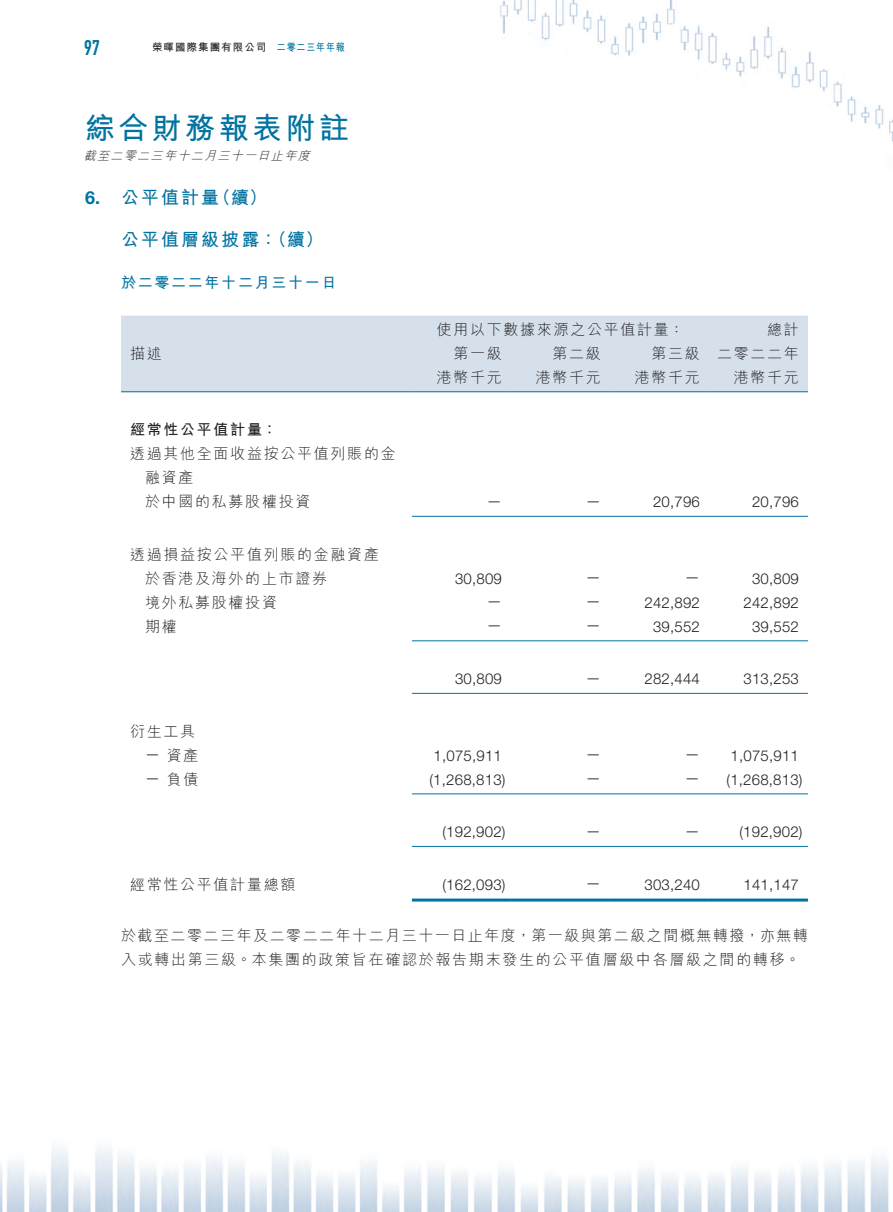
<style>
.page{position:relative;width:893px;height:1212px;background:#fff}
.page>*{position:absolute;margin:0;border:0;box-sizing:border-box;transform-origin:0 0}
.t1{font:700 30px "M Hei HK";letter-spacing:.115em;color:#0073a1}
.t2{font:21px "DIN Engschrift Std";color:#0073a1}
._04___H2{font:700 18px "M Hei HK";letter-spacing:.115em;color:#0073a1}
._03_H1{font:700 18px "M Hei HK";letter-spacing:.115em;color:#0073a1}
._03_H1-2{font:700 18px "Helvetica Neue LT Std";color:#0073a1}
._01_Body_Text{font:300 15px "Helvetica Neue LT Std";letter-spacing:.015em;color:#231f20}
._15_Table_Stub{font:300 15px/24px "M Hei HK";letter-spacing:.115em;color:#231f20}
._12___P2{font:300 15px/24px "M Hei HK";letter-spacing:.11em;color:#231f20}
._01_Body_Text-2{font:300 15px "M Hei HK";letter-spacing:.115em;color:#231f20}
._05_____H3{font:700 15px "M Hei HK";letter-spacing:.115em;color:#0073a1}
._15_Table_Stub-2{font:700 15px "M Hei HK";letter-spacing:.115em;color:#231f20}
._15_Table_Stub-3{font:300 15px "Helvetica Neue LT Std";color:#231f20}
.t3{font:italic 300 12px "M Hei HK";color:#231f20}
.t4{font:700 10.5px "M Hei HK";letter-spacing:.1em;color:#231f20}
.t5{font:700 10.5px "M Hei HK";letter-spacing:.1em;color:#0073a1;scale:.85 1}
</style>
<div class="page">
<img style="left:0;top:0;width:893px;height:1212px">
<div style="left:121px;top:316px;width:687px;height:75px;background:#d5e0eb"></div>
<hr style="left:121px;top:391px;width:291px;height:1px;background:#0073a1">
<hr style="left:412px;top:391px;width:99px;height:1px;background:#0073a1">
<hr style="left:511px;top:391px;width:99px;height:1px;background:#0073a1">
<hr style="left:610px;top:391px;width:99px;height:1px;background:#0073a1">
<hr style="left:709px;top:391px;width:99px;height:1px;background:#0073a1">
<hr style="left:412px;top:516px;width:99px;height:1px;background:#0073a1">
<hr style="left:511px;top:516px;width:99px;height:1px;background:#0073a1">
<hr style="left:610px;top:516px;width:99px;height:1px;background:#0073a1">
<hr style="left:709px;top:516px;width:99px;height:1px;background:#0073a1">
<hr style="left:412px;top:640px;width:99px;height:1px;background:#0073a1">
<hr style="left:511px;top:640px;width:99px;height:1px;background:#0073a1">
<hr style="left:610px;top:640px;width:99px;height:1px;background:#0073a1">
<hr style="left:709px;top:640px;width:99px;height:1px;background:#0073a1">
<hr style="left:412px;top:693px;width:99px;height:1px;background:#0073a1">
<hr style="left:511px;top:693px;width:99px;height:1px;background:#0073a1">
<hr style="left:610px;top:693px;width:99px;height:1px;background:#0073a1">
<hr style="left:709px;top:693px;width:99px;height:1px;background:#0073a1">
<hr style="left:412px;top:793px;width:99px;height:1px;background:#0073a1">
<hr style="left:511px;top:793px;width:99px;height:1px;background:#0073a1">
<hr style="left:610px;top:793px;width:99px;height:1px;background:#0073a1">
<hr style="left:709px;top:793px;width:99px;height:1px;background:#0073a1">
<hr style="left:412px;top:846px;width:99px;height:1px;background:#0073a1">
<hr style="left:511px;top:846px;width:99px;height:1px;background:#0073a1">
<hr style="left:610px;top:846px;width:99px;height:1px;background:#0073a1">
<hr style="left:709px;top:846px;width:99px;height:1px;background:#0073a1">
<hr style="left:412px;top:898px;width:99px;height:3px;background:#0073a1">
<hr style="left:511px;top:898px;width:99px;height:3px;background:#0073a1">
<hr style="left:610px;top:898px;width:99px;height:3px;background:#0073a1">
<hr style="left:709px;top:898px;width:99px;height:3px;background:#0073a1">
<h2 class="t2" style="left:84px;top:35px;width:17px">97</h2>
<p class="t4" style="left:152px;top:40px;width:116px">榮暉國際集團有限公司</p>
<p class="t5" style="left:277px;top:40px;width:81px">二零二三年年報</p>
<h1 class="t1" style="left:85px;top:106px;width:265px">綜合財務報表附註</h1>
<p class="t3" style="left:84px;top:150px;width:231px">截至二零二三年十二月三十一日止年度</p>
<p class="_03_H1" style="left:213px;top:185px;width:56px">（續(</p>
<p class="_03_H1" style="left:121px;top:185px;width:100px">公平值計量</p>
<p class="_03_H1-2" style="left:85px;top:187px;width:17px">6.</p>
<p class="_04___H2" style="left:121px;top:227px;width:204px">公平值層級披露（：續(</p>
<p class="_05_____H3" style="left:121px;top:272px;width:217px">於二零二二年十二月三十一日</p>
<p class="_01_Body_Text-2" style="left:437px;top:321px;width:249px">使用以下數據來源之公平值計量：</p>
<p class="_01_Body_Text-2" style="left:767px;top:321px;width:33px">總計</p>
<p class="_15_Table_Stub" style="left:130px;top:341px;width:33px">描述</p>
<p class="_01_Body_Text-2" style="left:453px;top:345px;width:50px">第一級</p>
<p class="_01_Body_Text-2" style="left:552px;top:345px;width:50px">第二級</p>
<p class="_01_Body_Text-2" style="left:651px;top:345px;width:50px">第三級</p>
<p class="_01_Body_Text-2" style="left:717px;top:345px;width:83px">二零二二年</p>
<p class="_01_Body_Text-2" style="left:437px;top:369px;width:67px">港幣千元</p>
<p class="_01_Body_Text-2" style="left:536px;top:369px;width:67px">港幣千元</p>
<p class="_01_Body_Text-2" style="left:635px;top:369px;width:67px">港幣千元</p>
<p class="_01_Body_Text-2" style="left:734px;top:369px;width:67px">港幣千元</p>
<p class="_15_Table_Stub-2" style="left:130px;top:419px;width:149px">經常性公平值計量：</p>
<p class="_15_Table_Stub" style="left:145px;top:441px;width:252px;text-indent:-15px">透過其他全面收益按公平值列賬的金融資產</p>
<p class="_15_Table_Stub" style="left:145px;top:489px;width:167px">於中國的私募股權投資</p>
<p class="_15_Table_Stub" style="left:130px;top:542px;width:250px">透過損益按公平值列賬的金融資產</p>
<p class="_01_Body_Text" style="left:487px;top:491px;width:16px">—</p>
<p class="_01_Body_Text" style="left:586px;top:491px;width:16px">—</p>
<p class="_01_Body_Text" style="left:653px;top:493px;width:48px">20,796</p>
<p class="_01_Body_Text" style="left:752px;top:493px;width:48px">20,796</p>
<p class="_15_Table_Stub" style="left:145px;top:566px;width:184px">於香港及海外的上市證券</p>
<p class="_01_Body_Text" style="left:455px;top:569px;width:48px">30,809</p>
<p class="_01_Body_Text" style="left:586px;top:568px;width:16px">—</p>
<p class="_01_Body_Text" style="left:685px;top:568px;width:16px">—</p>
<p class="_01_Body_Text" style="left:752px;top:569px;width:48px">30,809</p>
<p class="_15_Table_Stub" style="left:145px;top:590px;width:133px">境外私募股權投資</p>
<p class="_01_Body_Text" style="left:487px;top:592px;width:16px">—</p>
<p class="_01_Body_Text" style="left:586px;top:592px;width:16px">—</p>
<p class="_01_Body_Text" style="left:644px;top:593px;width:57px">242,892</p>
<p class="_01_Body_Text" style="left:743px;top:593px;width:57px">242,892</p>
<p class="_15_Table_Stub" style="left:145px;top:614px;width:33px">期權</p>
<p class="_01_Body_Text" style="left:487px;top:616px;width:16px">—</p>
<p class="_01_Body_Text" style="left:586px;top:616px;width:16px">—</p>
<p class="_01_Body_Text" style="left:653px;top:617px;width:48px">39,552</p>
<p class="_01_Body_Text" style="left:752px;top:617px;width:48px">39,552</p>
<p class="_01_Body_Text" style="left:455px;top:670px;width:48px">30,809</p>
<p class="_01_Body_Text" style="left:586px;top:668px;width:16px">—</p>
<p class="_01_Body_Text" style="left:644px;top:670px;width:57px">282,444</p>
<p class="_01_Body_Text" style="left:743px;top:670px;width:57px">313,253</p>
<p class="_15_Table_Stub" style="left:130px;top:719px;width:67px">衍生工具</p>
<p class="_15_Table_Stub-3" style="left:145px;top:745px;width:16px">—</p>
<p class="_15_Table_Stub" style="left:167px;top:743px;width:33px">資產</p>
<p class="_01_Body_Text" style="left:433px;top:746px;width:70px">1,075,911</p>
<p class="_01_Body_Text" style="left:586px;top:745px;width:16px">—</p>
<p class="_01_Body_Text" style="left:685px;top:745px;width:16px">—</p>
<p class="_01_Body_Text" style="left:730px;top:746px;width:70px">1,075,911</p>
<p class="_15_Table_Stub-3" style="left:145px;top:769px;width:16px">—</p>
<p class="_15_Table_Stub" style="left:167px;top:767px;width:33px">負債</p>
<p class="_01_Body_Text" style="left:429px;top:770px;width:78px">)1,268,813(</p>
<p class="_01_Body_Text" style="left:586px;top:769px;width:16px">—</p>
<p class="_01_Body_Text" style="left:685px;top:769px;width:16px">—</p>
<p class="_01_Body_Text" style="left:726px;top:770px;width:78px">)1,268,813(</p>
<p class="_01_Body_Text" style="left:442px;top:823px;width:65px">)192,902(</p>
<p class="_01_Body_Text" style="left:586px;top:821px;width:16px">—</p>
<p class="_01_Body_Text" style="left:685px;top:821px;width:16px">—</p>
<p class="_01_Body_Text" style="left:739px;top:823px;width:65px">)192,902(</p>
<p class="_15_Table_Stub" style="left:130px;top:872px;width:167px">經常性公平值計量總額</p>
<p class="_12___P2" style="left:121px;top:923px;width:688px">於截至二零二三年及二零二二年十二月三十一日止年度，第一級與第二級之間概無轉撥，亦無轉入或轉出第三級。本集團的政策旨在確認於報告期末發生的公平值層級中各層級之間的轉移。</p>
<p class="_01_Body_Text" style="left:442px;top:875px;width:65px">)162,093(</p>
<p class="_01_Body_Text" style="left:644px;top:875px;width:57px">303,240</p>
<p class="_01_Body_Text" style="left:743px;top:875px;width:57px">141,147</p>
<p class="_01_Body_Text" style="left:586px;top:874px;width:16px">—</p>
</div>
